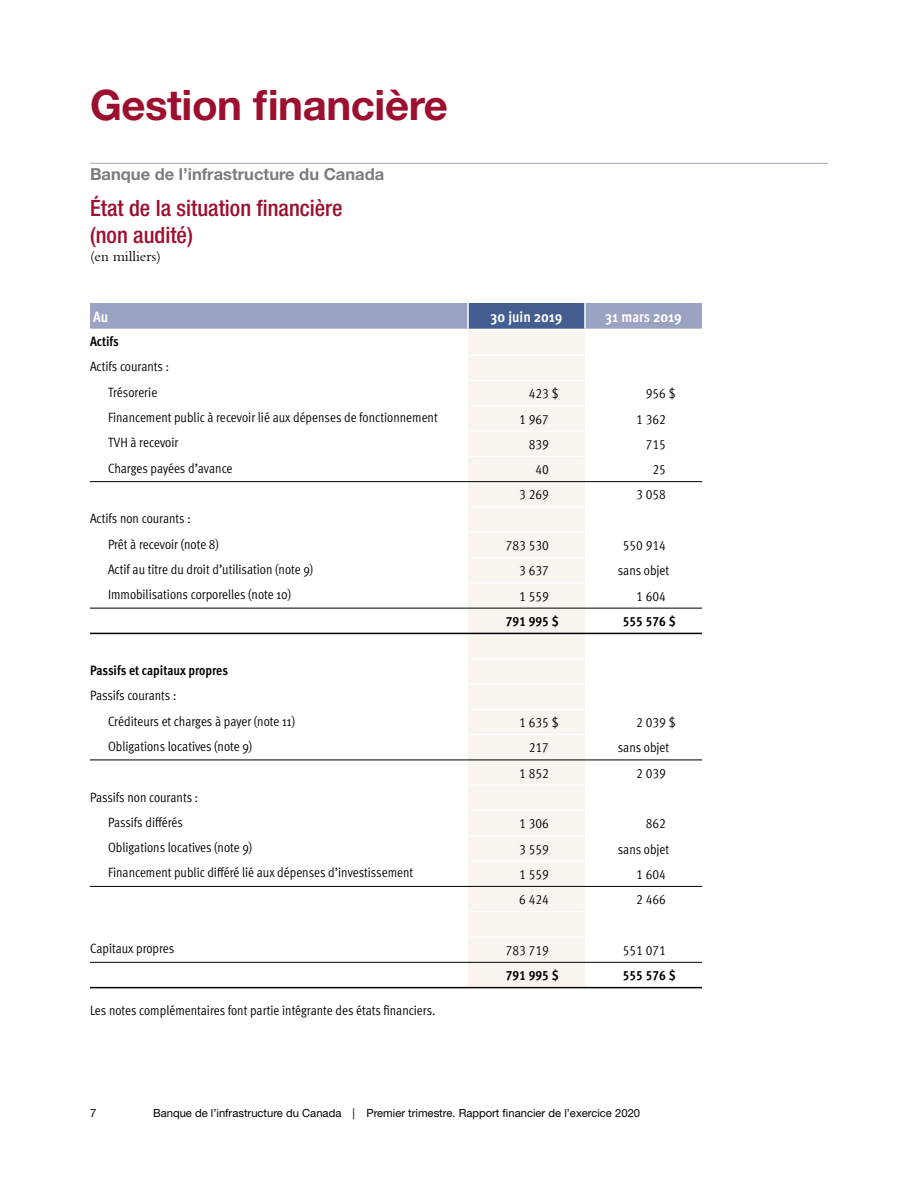
<style>
.page{position:relative;width:918px;height:1188px;background:#fff}
.page>*{position:absolute;margin:0;border:0;box-sizing:border-box;transform-origin:0 0}
.Head2{font:700 42px "Helvetica Neue LT Std";letter-spacing:-.01em;color:#9c0f2e}
.Head_B4_Table_TOC{font:500 condensed 22.5px/27px "Helvetica Neue LT Std";color:#9c0f2e}
.Head4{font:700 16.5px "Helvetica Neue LT Std";color:#7c7c7c}
.Table_heads{font:700 condensed 15px "Meta OT";color:#fff}
.Body{font:15px "Bembo Std";color:#000}
.Body_table{font:condensed 13.5px "Meta OT";color:#000}
.Body_num_table{font:condensed 13.5px "Meta OT";color:#000}
.Body_table-2{font:700 condensed 13.5px "Meta OT";color:#000}
.Body_num_table-2{font:700 condensed 13.5px "Meta OT";color:#000}
.t1{font:11.25px "Helvetica Neue LT Std";color:#000}
</style>
<div class="page">
<hr style="left:90px;top:163px;width:738px;height:1px;background:#9ca2c1">
<div style="left:90px;top:303px;width:612px;height:26px;background:#9ca2c1"></div>
<div style="left:468px;top:303px;width:117px;height:26px;background:#445e91"></div>
<svg style="left:90px;top:482px;width:378px;height:505px"></svg>
<div style="left:468px;top:330px;width:117px;height:657px;background:#faf4ef"></div>
<hr style="left:468px;top:355px;width:117px;height:1px;background:#fff">
<hr style="left:468px;top:380px;width:117px;height:1px;background:#fff">
<hr style="left:468px;top:405px;width:117px;height:1px;background:#fff">
<hr style="left:468px;top:431px;width:117px;height:1px;background:#fff">
<hr style="left:468px;top:507px;width:117px;height:1px;background:#fff">
<hr style="left:468px;top:532px;width:117px;height:1px;background:#fff">
<hr style="left:468px;top:557px;width:117px;height:1px;background:#fff">
<hr style="left:468px;top:658px;width:117px;height:1px;background:#fff">
<hr style="left:468px;top:684px;width:117px;height:1px;background:#fff">
<hr style="left:468px;top:709px;width:117px;height:1px;background:#fff">
<hr style="left:468px;top:785px;width:117px;height:1px;background:#fff">
<hr style="left:468px;top:810px;width:117px;height:1px;background:#fff">
<hr style="left:468px;top:835px;width:117px;height:1px;background:#fff">
<hr style="left:468px;top:911px;width:117px;height:1px;background:#fff">
<hr style="left:467px;top:303px;width:2px;height:26px;background:#fff">
<hr style="left:584px;top:303px;width:2px;height:26px;background:#fff">
<hr style="left:90px;top:987px;width:378px;height:1px;background:#000">
<hr style="left:90px;top:962px;width:378px;height:1px;background:#000">
<hr style="left:90px;top:886px;width:378px;height:1px;background:#000">
<hr style="left:90px;top:760px;width:378px;height:1px;background:#000">
<hr style="left:90px;top:633px;width:378px;height:1px;background:#000">
<hr style="left:90px;top:608px;width:378px;height:1px;background:#000">
<hr style="left:90px;top:481px;width:378px;height:1px;background:#000">
<hr style="left:468px;top:987px;width:117px;height:1px;background:#000">
<hr style="left:468px;top:937px;width:117px;height:1px;background:#fff">
<hr style="left:468px;top:962px;width:117px;height:1px;background:#000">
<hr style="left:468px;top:861px;width:117px;height:1px;background:#fff">
<hr style="left:468px;top:886px;width:117px;height:1px;background:#000">
<hr style="left:468px;top:734px;width:117px;height:1px;background:#fff">
<hr style="left:468px;top:760px;width:117px;height:1px;background:#000">
<hr style="left:468px;top:633px;width:117px;height:1px;background:#000">
<hr style="left:468px;top:582px;width:117px;height:1px;background:#fff">
<hr style="left:468px;top:608px;width:117px;height:1px;background:#000">
<hr style="left:468px;top:456px;width:117px;height:1px;background:#fff">
<hr style="left:468px;top:481px;width:117px;height:1px;background:#000">
<hr style="left:585px;top:987px;width:117px;height:1px;background:#000">
<hr style="left:585px;top:962px;width:117px;height:1px;background:#000">
<hr style="left:585px;top:886px;width:117px;height:1px;background:#000">
<hr style="left:585px;top:760px;width:117px;height:1px;background:#000">
<hr style="left:585px;top:633px;width:117px;height:1px;background:#000">
<hr style="left:585px;top:608px;width:117px;height:1px;background:#000">
<hr style="left:585px;top:481px;width:117px;height:1px;background:#000">
<p class="Head2" style="left:90px;top:79px;width:360px">Gestion financière</p>
<p class="Head4" style="left:90px;top:164px;width:296px">Banque de l’infrastructure du Canada</p>
<p class="Head_B4_Table_TOC" style="left:90px;top:194px;width:254px">État de la situation financière (non audité)</p>
<p class="Body" style="left:90px;top:248px;width:72px">(en milliers)</p>
<p class="Table_heads" style="left:93px;top:307px;width:17px">Au</p>
<p class="Table_heads" style="left:491px;top:307px;width:73px">30 juin 2019</p>
<p class="Table_heads" style="left:605px;top:307px;width:78px">31 mars 2019</p>
<p class="Body_table-2" style="left:90px;top:333px;width:30px">Actifs</p>
<p class="Body_table" style="left:90px;top:358px;width:81px">Actifs courants :</p>
<p class="Body_table" style="left:108px;top:384px;width:51px">Trésorerie</p>
<p class="Body_num_table" style="left:529px;top:385px;width:31px">423 $</p>
<p class="Body_num_table" style="left:646px;top:385px;width:31px">956 $</p>
<p class="Body_table" style="left:108px;top:409px;width:331px">Financement public à recevoir lié aux dépenses de fonctionnement</p>
<p class="Body_num_table" style="left:519px;top:410px;width:31px">1 967</p>
<p class="Body_num_table" style="left:636px;top:410px;width:31px">1 362</p>
<p class="Body_table" style="left:108px;top:434px;width:72px">TVH à recevoir</p>
<p class="Body_num_table" style="left:529px;top:436px;width:22px">839</p>
<p class="Body_num_table" style="left:646px;top:436px;width:22px">715</p>
<p class="Body_table" style="left:108px;top:460px;width:126px">Charges payées d’avance</p>
<p class="Body_num_table" style="left:536px;top:461px;width:15px">40</p>
<p class="Body_num_table" style="left:652px;top:461px;width:15px">25</p>
<p class="Body_num_table" style="left:519px;top:486px;width:31px">3 269</p>
<p class="Body_num_table" style="left:636px;top:486px;width:31px">3 058</p>
<p class="Body_table" style="left:90px;top:510px;width:102px">Actifs non courants :</p>
<p class="Body_table" style="left:108px;top:535px;width:112px">Prêt à recevoir (note 8)</p>
<p class="Body_num_table" style="left:506px;top:537px;width:45px">783 530</p>
<p class="Body_num_table" style="left:623px;top:537px;width:45px">550 914</p>
<p class="Body_table" style="left:108px;top:561px;width:207px">Actif au titre du droit d’utilisation (note 9)</p>
<p class="Body_num_table" style="left:519px;top:562px;width:31px">3 637</p>
<p class="Body_num_table" style="left:618px;top:562px;width:53px">sans objet</p>
<p class="Body_table" style="left:108px;top:586px;width:185px">Immobilisations corporelles (note 10)</p>
<p class="Body_num_table" style="left:519px;top:588px;width:31px">1 559</p>
<p class="Body_num_table" style="left:636px;top:588px;width:31px">1 604</p>
<p class="Body_num_table-2" style="left:506px;top:613px;width:54px">791 995 $</p>
<p class="Body_num_table-2" style="left:623px;top:613px;width:54px">555 576 $</p>
<p class="Body_table-2" style="left:90px;top:662px;width:140px">Passifs et capitaux propres</p>
<p class="Body_table" style="left:90px;top:687px;width:88px">Passifs courants :</p>
<p class="Body_table" style="left:108px;top:713px;width:189px">Créditeurs et charges à payer (note 11)</p>
<p class="Body_num_table" style="left:519px;top:714px;width:41px">1 635 $</p>
<p class="Body_num_table" style="left:636px;top:714px;width:41px">2 039 $</p>
<p class="Body_table" style="left:108px;top:738px;width:146px">Obligations locatives (note 9)</p>
<p class="Body_num_table" style="left:529px;top:739px;width:22px">217</p>
<p class="Body_num_table" style="left:618px;top:739px;width:53px">sans objet</p>
<p class="Body_num_table" style="left:519px;top:765px;width:31px">1 852</p>
<p class="Body_num_table" style="left:636px;top:765px;width:31px">2 039</p>
<p class="Body_table" style="left:90px;top:788px;width:110px">Passifs non courants :</p>
<p class="Body_table" style="left:108px;top:814px;width:76px">Passifs différés</p>
<p class="Body_num_table" style="left:519px;top:815px;width:31px">1 306</p>
<p class="Body_num_table" style="left:646px;top:815px;width:22px">862</p>
<p class="Body_table" style="left:108px;top:839px;width:146px">Obligations locatives (note 9)</p>
<p class="Body_num_table" style="left:519px;top:841px;width:31px">3 559</p>
<p class="Body_num_table" style="left:618px;top:841px;width:53px">sans objet</p>
<p class="Body_table" style="left:108px;top:864px;width:307px">Financement public différé lié aux dépenses d’investissement</p>
<p class="Body_num_table" style="left:519px;top:866px;width:31px">1 559</p>
<p class="Body_num_table" style="left:636px;top:866px;width:31px">1 604</p>
<p class="Body_num_table" style="left:519px;top:891px;width:31px">6 424</p>
<p class="Body_num_table" style="left:636px;top:891px;width:31px">2 466</p>
<p class="Body_table" style="left:90px;top:940px;width:86px">Capitaux propres</p>
<p class="Body_num_table" style="left:506px;top:942px;width:45px">783 719</p>
<p class="Body_num_table" style="left:623px;top:942px;width:45px">551 071</p>
<p class="Body_num_table-2" style="left:506px;top:967px;width:54px">791 995 $</p>
<p class="Body_num_table-2" style="left:623px;top:967px;width:54px">555 576 $</p>
<p class="Body_table" style="left:90px;top:1002px;width:347px">Les notes complémentaires font partie intégrante des états financiers.</p>
<p class="t1" style="left:90px;top:1106px;width:8px">7</p>
<p class="t1" style="left:153px;top:1106px;width:489px">Banque de l’infrastructure du Canada | Premier trimestre. Rapport financier de l’exercice 2020</p>
</div>
